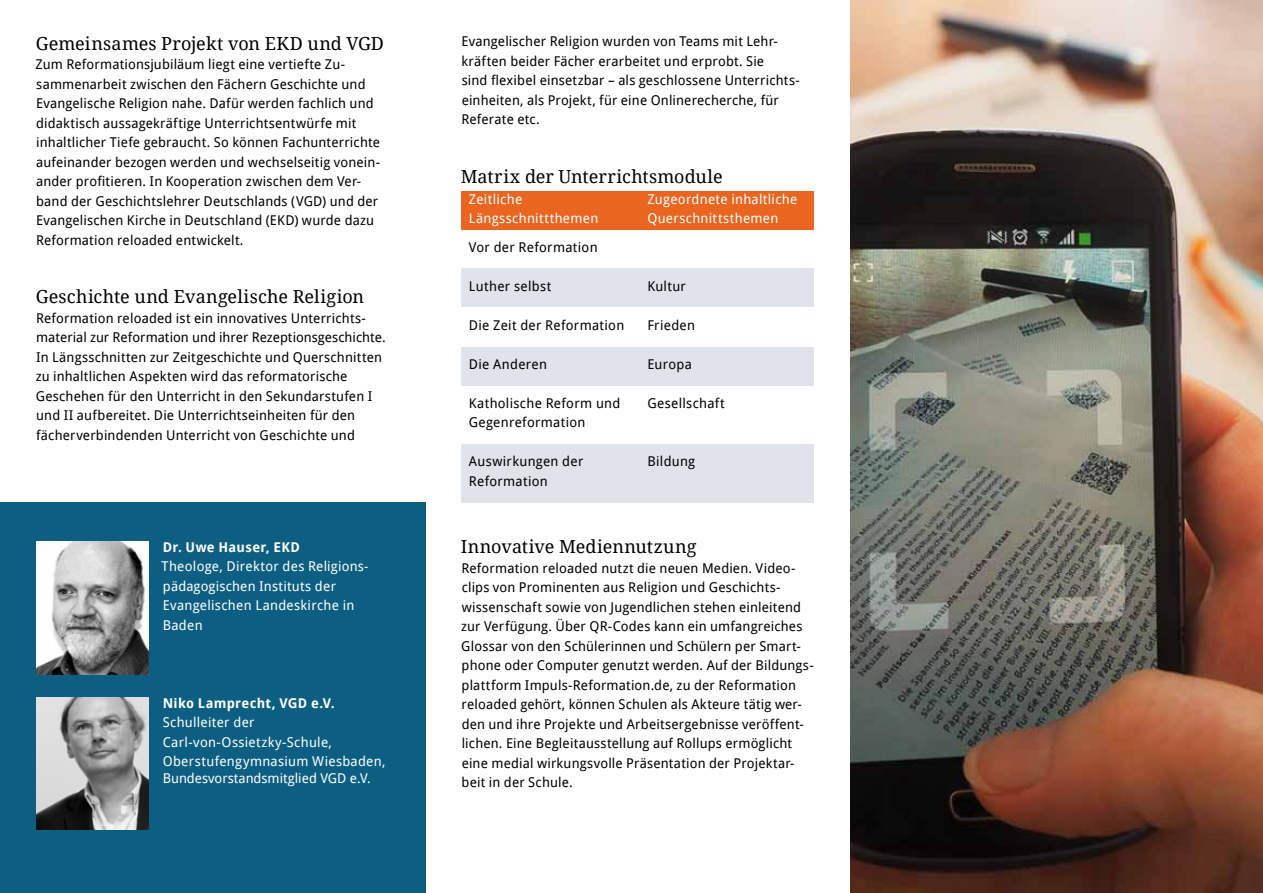
<style>
.page{position:relative;width:1263px;height:893px;background:#fff}
.page>*{position:absolute;margin:0;border:0;box-sizing:border-box;transform-origin:0 0}
.t1{font:18px "Droid Serif";letter-spacing:.005em;color:#000}
.t2{font:13.5px/19.5px "Droid Sans";letter-spacing:.01em;color:#000}
.t3{font:13.5px/19.5px "Droid Sans";letter-spacing:.02em;color:#fff}
.t4{font:700 13.5px "Droid Sans";letter-spacing:.025em;color:#fff}
.t5{font:13.5px "Droid Sans";color:#fff}
</style>
<div class="page">
<div style="left:0;top:503px;width:425px;height:390px;background:#0c5f83"></div>
<div style="left:461px;top:191px;width:353px;height:39px;background:#ea651f"></div>
<div style="left:461px;top:269px;width:353px;height:38px;background:#e0e3ea"></div>
<div style="left:461px;top:347px;width:353px;height:38px;background:#e0e3ea"></div>
<div style="left:461px;top:444px;width:353px;height:59px;background:#e0e3ea"></div>
<img style="left:36px;top:542px;width:113px;height:132px">
<img style="left:36px;top:698px;width:112px;height:131px">
<img style="left:850px;top:0;width:413px;height:893px">
<h1 class="t1" style="left:36px;top:32px;width:350px">Gemeinsames Projekt von EKD und VGD</h1>
<p class="t2" style="left:35px;top:55px;width:346px">Zum Reformationsjubiläum liegt eine vertiefte Zu&shy;sammenarbeit zwischen den Fächern Geschichte und Evangelische Religion nahe. Dafür werden fachlich und didaktisch aussagekräftige Unterrichtsentwürfe mit inhaltlicher Tiefe gebraucht. So können Fachunterrichte aufeinander bezogen werden und wechselseitig vonein&shy;ander profitieren. In Kooperation zwischen dem Ver&shy;band der Geschichtslehrer Deutschlands (VGD) und der Evangelischen Kirche in Deutschland (EKD) wurde dazu Reformation reloaded entwickelt.</p>
<h1 class="t1" style="left:36px;top:286px;width:330px">Geschichte und Evangelische Religion</h1>
<p class="t2" style="left:36px;top:308px;width:351px">Reformation reloaded ist ein innovatives Unterrichts&shy;material zur Reformation und ihrer Rezeptionsgeschichte.<br>In Längsschnitten zur Zeitgeschichte und Querschnitten zu inhaltlichen Aspekten wird das reformatorische Geschehen für den Unterricht in den Sekundarstufen I und II aufbereitet. Die Unterrichtseinheiten für den fächerverbindenden Unterricht von Geschichte und</p>
<p class="t4" style="left:163px;top:538px;width:139px">Dr. Uwe Hauser, EKD</p>
<p class="t3" style="left:162px;top:557px;width:209px">Theologe, Direktor des Religions&shy;pädagogischen Instituts der<br>Evangelischen Landeskirche in<br>Baden</p>
<p class="t4" style="left:163px;top:694px;width:173px">Niko Lamprecht, VGD e.V.</p>
<p class="t3" style="left:163px;top:713px;width:224px">Schulleiter der<br>Carl-von-Ossietzky-Schule,<br>Oberstufengymnasium Wiesbaden,</p>
<p class="t5" style="left:163px;top:769px;width:209px">Bundesvorstandsmitglied VGD e.V.</p>
<p class="t2" style="left:461px;top:32px;width:340px">Evangelischer Religion wurden von Teams mit Lehr&shy;kräften beider Fächer erarbeitet und erprobt. Sie<br>sind flexibel einsetzbar – als geschlossene Unterrichts&shy;einheiten, als Projekt, für eine Onlinerecherche, für Referate etc.</p>
<h1 class="t1" style="left:461px;top:165px;width:263px">Matrix der Unterrichtsmodule</h1>
<p class="t3" style="left:469px;top:189px;width:55px">Zeitliche</p>
<p class="t3" style="left:647px;top:189px;width:151px">Zugeordnete inhaltliche</p>
<p class="t3" style="left:469px;top:209px;width:131px">Längsschnittthemen</p>
<p class="t3" style="left:647px;top:209px;width:133px">Querschnittsthemen</p>
<p class="t2" style="left:469px;top:237px;width:130px">Vor der Reformation</p>
<p class="t2" style="left:469px;top:276px;width:84px">Luther selbst</p>
<p class="t2" style="left:647px;top:276px;width:40px">Kultur</p>
<p class="t2" style="left:469px;top:315px;width:157px">Die Zeit der Reformation</p>
<p class="t2" style="left:647px;top:315px;width:49px">Frieden</p>
<p class="t2" style="left:469px;top:354px;width:80px">Die Anderen</p>
<p class="t2" style="left:647px;top:354px;width:46px">Europa</p>
<p class="t2" style="left:469px;top:393px;width:153px">Katholische Reform und</p>
<p class="t2" style="left:647px;top:393px;width:79px">Gesellschaft</p>
<p class="t2" style="left:469px;top:413px;width:118px">Gegenreformation</p>
<p class="t2" style="left:469px;top:452px;width:116px">Auswirkungen der</p>
<p class="t2" style="left:647px;top:452px;width:49px">Bildung</p>
<p class="t2" style="left:469px;top:471px;width:80px">Reformation</p>
<h1 class="t1" style="left:461px;top:536px;width:237px">Innovative Mediennutzung</h1>
<p class="t2" style="left:461px;top:558px;width:354px">Reformation reloaded nutzt die neuen Medien. Video&shy;clips von Prominenten aus Religion und Geschichts&shy;wissenschaft sowie von Jugendlichen stehen einleitend zur Verfügung. Über QR-Codes kann ein umfangreiches Glossar von den Schülerinnen und Schülern per Smart&shy;phone oder Computer genutzt werden. Auf der Bildungs&shy;plattform Impuls-Reformation.de, zu der Reformation reloaded gehört, können Schulen als Akteure tätig wer&shy;den und ihre Projekte und Arbeitsergebnisse veröffent&shy;lichen. Eine Begleitausstellung auf Rollups ermöglicht eine medial wirkungsvolle Präsentation der Projektar&shy;beit in der Schule.</p>
</div>
